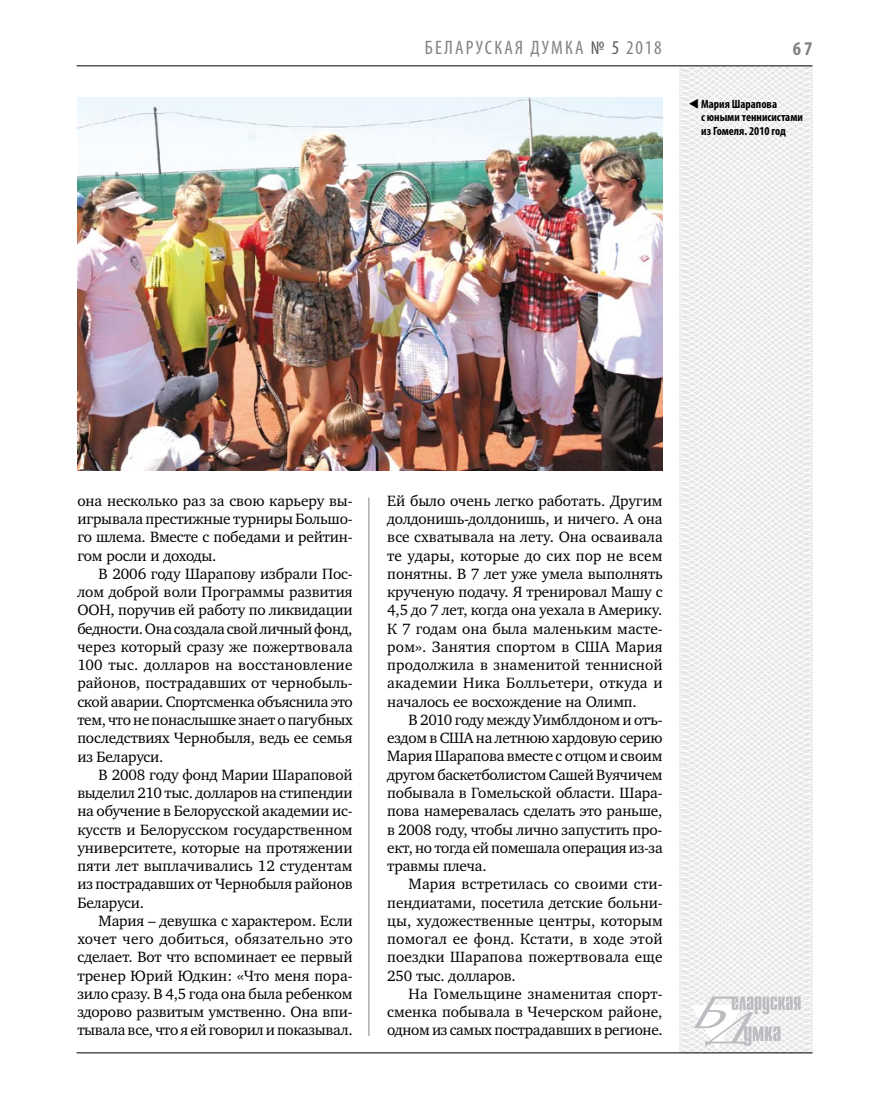
<style>
.page{position:relative;width:872px;height:1106px;background:#fff}
.page>*{position:absolute;margin:0;border:0;box-sizing:border-box;transform-origin:0 0}
.t1{font:condensed 19.5px "Myriad Pro";letter-spacing:.11em;color:#808285}
.t2{font:700 condensed 19.5px "Myriad Pro";color:#808285}
.t3{font:15.3px/18.3px "Charter C";letter-spacing:-.01em;color:#000;text-align:justify}
.t4{font:700 condensed 12px/13.5px "Myriad Pro";color:#000}
.s1{color:#58595b}
</style>
<div class="page">
<svg style="left:621px;top:65px;width:192px;height:989px"></svg>
<svg style="left:691px;top:996px;width:109px;height:53px"></svg>
<hr style="left:77px;top:65px;width:735px;height:1px;background:#000">
<hr style="left:77px;top:1052px;width:735px;height:1px;background:#000">
<hr style="left:369px;top:497px;width:1px;height:539px;background:#808285">
<img style="left:77px;top:97px;width:585px;height:373px">
<svg style="left:699px;top:108px;width:12px;height:1px"></svg>
<p class="t1" style="left:425px;top:36px;width:238px">БЕЛАРУСКАЯ ДУМКА <span class="s1">№ 5</span> 2018</p>
<p class="t2" style="left:793px;top:37px;width:21px">67</p>
<p class="t4" style="left:701px;top:97px;width:103px;text-indent:-13px">▼ Мария Шарапова<br>с юными теннисистами из Гомеля. 2010 год</p>
<p class="t3" style="left:77px;top:491px;width:277px">она несколько раз за свою карьеру вы&shy;игрывала престижные турниры Большо&shy;го шлема. Вместе с победами и рейтин&shy;гом росли и доходы.</p>
<p class="t3" style="left:77px;top:565px;width:277px;text-indent:21px">В 2006 году Шарапову избрали Пос&shy;лом доброй воли Программы развития ООН, поручив ей работу по ликвидации бедности. Она создала свой личный фонд, через который сразу же пожертвовала 100 тыс. долларов на восстановление районов, пострадавших от чернобыль&shy;ской аварии. Спортсменка объяснила это тем, что не понаслышке знает о пагубных последствиях Чернобыля, ведь ее семья из Беларуси.</p>
<p class="t3" style="left:77px;top:765px;width:277px;text-indent:21px">В 2008 году фонд Марии Шараповой выделил 210 тыс. долларов на стипендии на обучение в Белорусской академии ис&shy;кусств и Белорусском государственном университете, которые на протяжении пяти лет выплачивались 12 студентам из пострадавших от Чернобыля районов Беларуси.</p>
<p class="t3" style="left:77px;top:911px;width:277px;text-indent:21px">Мария – девушка с характером. Если хочет чего добиться, обязательно это сделает. Вот что вспоминает ее первый тренер Юрий Юдкин: «Что меня пора&shy;зило сразу. В 4,5 года она была ребенком здорово развитым умственно. Она впи&shy;тывала все, что я ей говорил и показывал.</p>
<p class="t3" style="left:387px;top:491px;width:277px">Ей было очень легко работать. Другим долдонишь-долдонишь, и ничего. А она все схватывала на лету. Она осваивала те удары, которые до сих пор не всем понятны. В 7 лет уже умела выполнять крученую подачу. Я тренировал Машу с 4,5 до 7 лет, когда она уехала в Америку.<br>К 7 годам она была маленьким масте&shy;ром». Занятия спортом в США Мария продолжила в знаменитой теннисной академии Ника Болльетери, откуда и началось ее восхождение на Олимп.</p>
<p class="t3" style="left:387px;top:710px;width:277px;text-indent:21px">В 2010 году между Уимблдоном и отъ&shy;ездом в США на летнюю хардовую серию Мария Шарапова вместе с отцом и своим другом баскетболистом Сашей Вуячичем побывала в Гомельской области. Шара&shy;пова намеревалась сделать это раньше, в 2008 году, чтобы лично запустить про&shy;ект, но тогда ей помешала операция из-за травмы плеча.</p>
<p class="t3" style="left:387px;top:875px;width:277px;text-indent:21px">Мария встретилась со своими сти&shy;пендиатами, посетила детские больни&shy;цы, художественные центры, которым помогал ее фонд. Кстати, в ходе этой поездки Шарапова пожертвовала еще 250 тыс. долларов.</p>
<p class="t3" style="left:387px;top:984px;width:277px;text-indent:21px">На Гомельщине знаменитая спорт&shy;сменка побывала в Чечерском районе, одном из самых пострадавших в регионе.</p>
</div>
